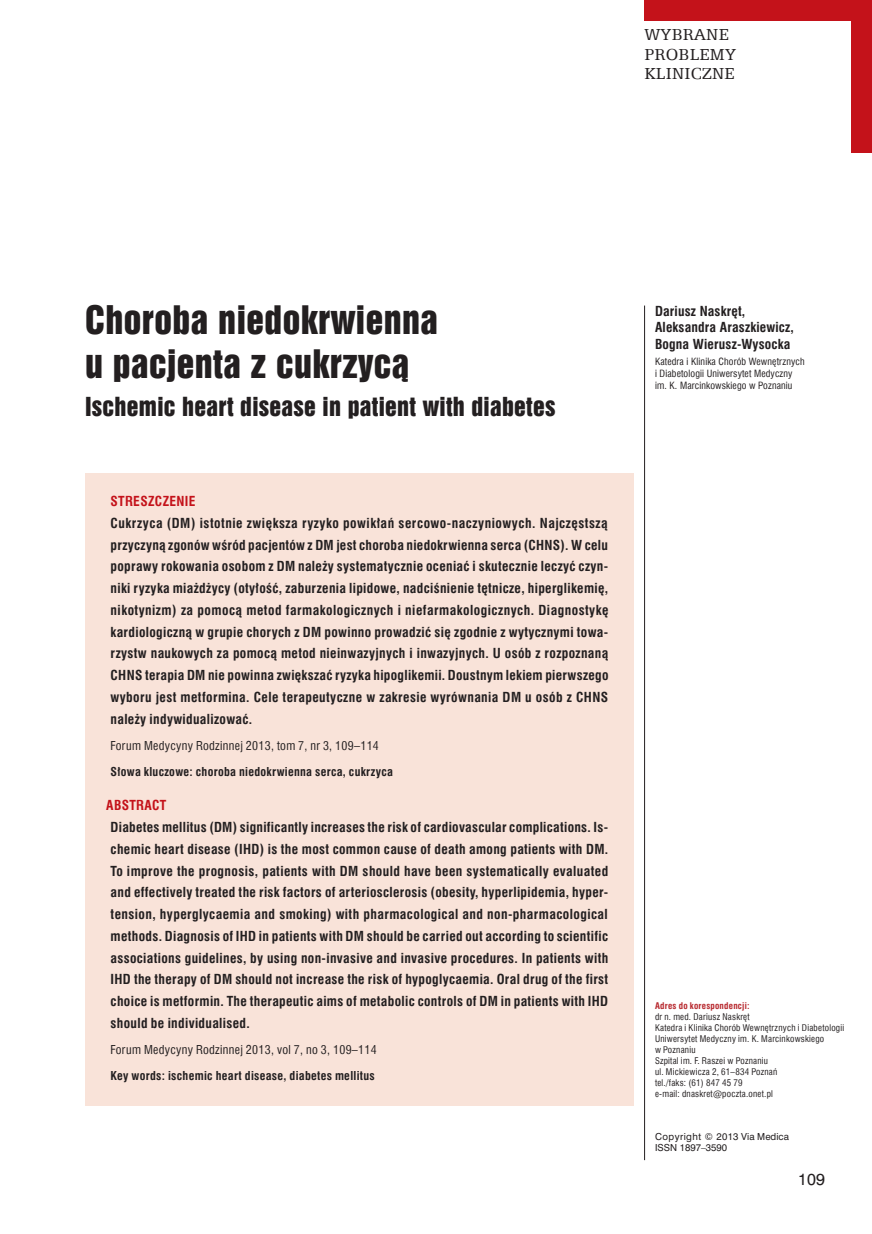
<style>
.page{position:relative;width:872px;height:1234px;background:#fff}
.page>*{position:absolute;margin:0;border:0;box-sizing:border-box;transform-origin:0 0}
._01_-_Tytuł{font:36px/44px "Swis 921 EU";letter-spacing:.015em;color:#231f20}
._02_-_tytuł_anglo{font:24px "Swis 921 EU";letter-spacing:.01em;color:#231f20}
.t1{font:18px/19.5px "Egyptian 505 EU";letter-spacing:.015em;color:#231f20}
.t2{font:15px "Swis 721 PL";color:#231f20}
._033_-_Streszczenie{font:700 13.5px/21.8px "Swis 721 Cn EU";letter-spacing:.025em;color:#231f20;text-align:justify}
._032_-_Streszczenie{font:700 13.5px/21.8px "Swis 721 Cn EU";letter-spacing:.025em;color:#231f20;text-align:justify}
._041_-_Autorzy{font:700 13.5px/16.5px "Swis 721 Cn EU";letter-spacing:.01em;color:#231f20}
._031_-_Streszczenie{font:700 13.5px "Swis 721 Cn EU";letter-spacing:.025em;color:#c4121a}
._072_-_Tekst_-_nastę{font:700 13.5px "Swis 721 Cn EU";letter-spacing:.025em;color:#c4121a}
._034_-_Słowa_kluczow{font:700 12px "Swis 721 Cn EU";letter-spacing:.025em;color:#231f20}
._034_-_adres_bibl_po{font:12px "Swis 721 Cn EU";letter-spacing:.025em;color:#231f20}
._042_-_Kliniki{font:9.75px/11.9px "Swis 721 Cn EU";letter-spacing:.01em;color:#231f20}
._052_-_Adres_kor__te{font:9px/11.1px "Swis 721 Cn EU";letter-spacing:.025em;color:#231f20}
.t3{font:9px/10.8px "Swis 721 PL";color:#231f20}
._051_-_Adres_kor__śr{font:700 9px "Swis 721 Cn EU";letter-spacing:.025em;color:#b7282e}
</style>
<div class="page">
<hr style="left:644px;top:305px;width:1px;height:854px;background:#231f20">
<div style="left:644px;top:0;width:228px;height:21px;background:#c4121a"></div>
<div style="left:850px;top:0;width:22px;height:153px;background:#c4121a"></div>
<div style="left:85px;top:473px;width:549px;height:633px;background:#f9e3d9"></div>
<h3 class="t1" style="left:644px;top:24px;width:93px">WYBRANE<br>PROBLEMY<br>KLINICZNE</h3>
<p class="_01_-_Tytuł" style="left:85px;top:298px;width:354px">Choroba niedokrwienna u pacjenta z cukrzycą</p>
<p class="_02_-_tytuł_anglo" style="left:85px;top:391px;width:472px">Ischemic heart disease in patient with diabetes</p>
<p class="_031_-_Streszczenie" style="left:111px;top:493px;width:86px">STRESZCZENIE</p>
<p class="_032_-_Streszczenie" style="left:111px;top:512px;width:499px">Cukrzyca (DM) istotnie zwiększa ryzyko powikłań sercowo-naczyniowych. Najczęstszą przyczyną zgonów wśród pacjentów z DM jest choroba niedokrwienna serca (CHNS). W celu poprawy rokowania osobom z DM należy systematycznie oceniać i skutecznie leczyć czyn&shy;niki ryzyka miażdżycy (otyłość, zaburzenia lipidowe, nadciśnienie tętnicze, hiperglikemię, nikotynizm) za pomocą metod farmakologicznych i niefarmakologicznych. Diagnostykę kardiologiczną w grupie chorych z DM powinno prowadzić się zgodnie z wytycznymi towa&shy;rzystw naukowych za pomocą metod nieinwazyjnych i inwazyjnych. U osób z rozpoznaną CHNS terapia DM nie powinna zwiększać ryzyka hipoglikemii. Doustnym lekiem pierwszego wyboru jest metformina. Cele terapeutyczne w zakresie wyrównania DM u osób z CHNS należy indywidualizować.</p>
<p class="_034_-_adres_bibl_po" style="left:111px;top:737px;width:270px">Forum Medycyny Rodzinnej 2013, tom 7, nr 3, 109–114</p>
<p class="_034_-_Słowa_kluczow" style="left:111px;top:764px;width:284px">Słowa kluczowe: choroba niedokrwienna serca, cukrzyca</p>
<p class="_072_-_Tekst_-_nastę" style="left:106px;top:797px;width:62px">ABSTRACT</p>
<p class="_033_-_Streszczenie" style="left:111px;top:816px;width:499px">Diabetes mellitus (DM) significantly increases the risk of cardiovascular complications. Is&shy;chemic heart disease (IHD) is the most common cause of death among patients with DM.<br>To improve the prognosis, patients with DM should have been systematically evaluated and effectively treated the risk factors of arteriosclerosis (obesity, hyperlipidemia, hyper&shy;tension, hyperglycaemia and smoking) with pharmacological and non-pharmacological methods. Diagnosis of IHD in patients with DM should be carried out according to scientific associations guidelines, by using non-invasive and invasive procedures. In patients with IHD the therapy of DM should not increase the risk of hypoglycaemia. Oral drug of the first choice is metformin. The therapeutic aims of metabolic controls of DM in patients with IHD should be individualised.</p>
<p class="_034_-_adres_bibl_po" style="left:111px;top:1041px;width:268px">Forum Medycyny Rodzinnej 2013, vol 7, no 3, 109–114</p>
<p class="_034_-_Słowa_kluczow" style="left:111px;top:1068px;width:266px">Key words: ischemic heart disease, diabetes mellitus</p>
<p class="_041_-_Autorzy" style="left:655px;top:303px;width:140px">Dariusz Naskręt,<br>Aleksandra Araszkiewicz,<br>Bogna Wierusz-Wysocka</p>
<p class="_042_-_Kliniki" style="left:655px;top:355px;width:151px">Katedra i Klinika Chorób Wewnętrznych i Diabetologii Uniwersytet Medyczny im. K. Marcinkowskiego w Poznaniu</p>
<p class="_051_-_Adres_kor__śr" style="left:655px;top:999px;width:96px">Adres do korespondencji:</p>
<p class="_052_-_Adres_kor__te" style="left:655px;top:1010px;width:96px">dr n. med. Dariusz Naskręt</p>
<p class="_052_-_Adres_kor__te" style="left:655px;top:1021px;width:191px">Katedra i Klinika Chorób Wewnętrznych i Diabetologii</p>
<p class="_052_-_Adres_kor__te" style="left:655px;top:1032px;width:171px">Uniwersytet Medyczny im. K. Marcinkowskiego w Poznaniu</p>
<p class="_052_-_Adres_kor__te" style="left:655px;top:1055px;width:115px">Szpital im. F. Raszei w Poznaniu</p>
<p class="_052_-_Adres_kor__te" style="left:655px;top:1066px;width:124px">ul. Mickiewicza 2, 61–834 Poznań</p>
<p class="_052_-_Adres_kor__te" style="left:655px;top:1077px;width:89px">tel./faks: (61) 847 45 79</p>
<p class="_052_-_Adres_kor__te" style="left:655px;top:1088px;width:119px">e-mail: dnaskret@poczta.onet.pl</p>
<p class="t3" style="left:655px;top:1130px;width:135px">Copyright © 2013 Via Medica<br>ISSN 1897–3590</p>
<p class="t2" style="left:798px;top:1169px;width:29px">109</p>
</div>
